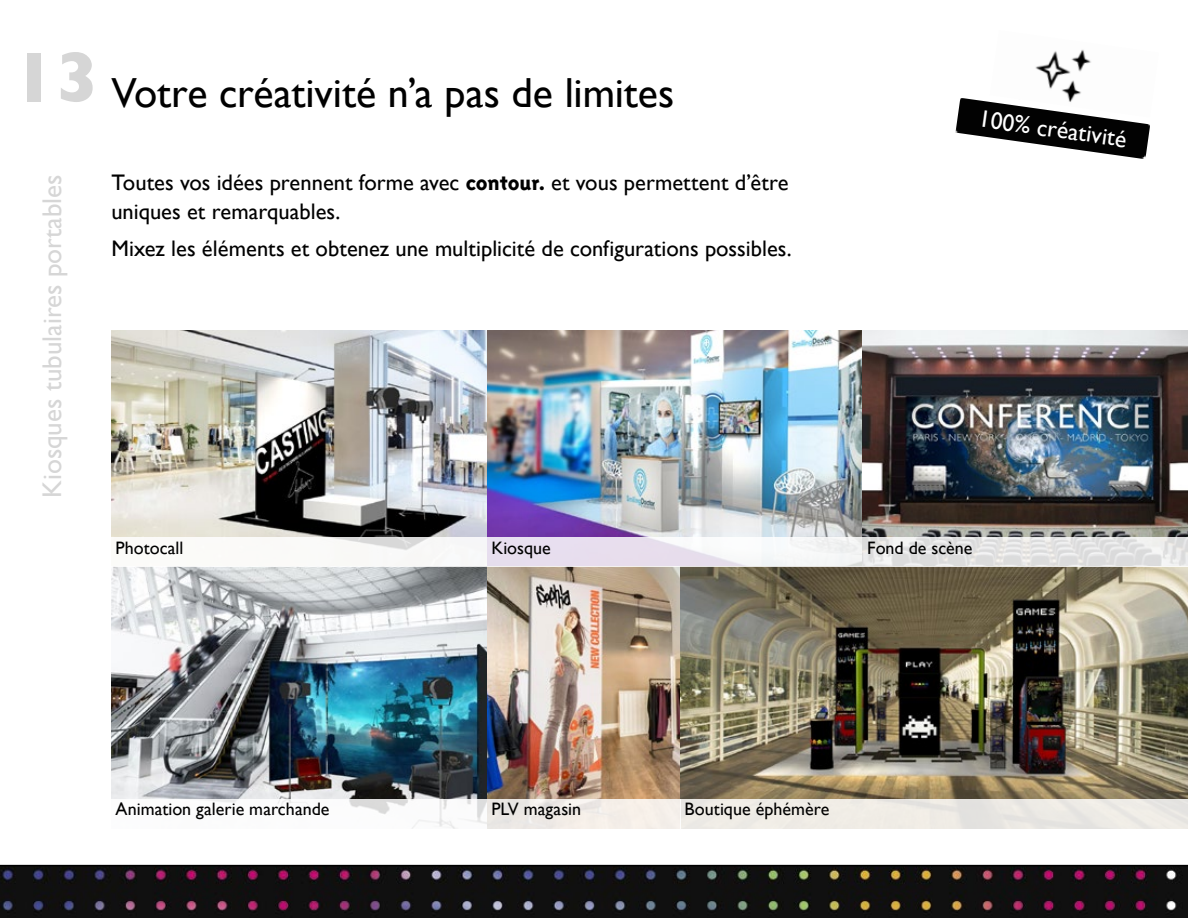
<style>
.page{position:relative;width:1188px;height:918px;background:#fff}
.page>*{position:absolute;margin:0;border:0;box-sizing:border-box;transform-origin:0 0}
.t1{font:700 72px "Gill Sans";color:#d6d6d6}
.t2{font:42px "Gill Sans";color:#000}
.t3{font:27px "Gill Sans";color:#d6d6d6}
.t4{font:24px "Gill Sans";color:#fff}
.t5{font:22.5px/28.5px "Gill Sans";color:#000}
.t6{font:18px "Gill Sans";color:#000}
.s1{font-family:"Triplex Sans";font-weight:800}
</style>
<div class="page">
<svg style="left:0;top:865px;width:1188px;height:53px;background:#1a1618"></svg>
<img style="left:955px;top:98px;width:195px;height:61px">
<img style="left:990px;top:49px;width:160px;height:69px">
<img style="left:111px;top:331px;width:1077px;height:468px">
<div style="left:111px;top:537px;width:376px;height:30px;background:#fafaf8"></div>
<svg style="left:487px;top:537px;width:376px;height:30px;fill:#e8dfef"></svg>
<svg style="left:863px;top:537px;width:325px;height:30px;background:#e3e3e3"></svg>
<div style="left:487px;top:799px;width:193px;height:30px;background:#f3ede8"></div>
<div style="left:680px;top:799px;width:508px;height:30px;background:#eeebe5"></div>
<h1 class="t1" style="left:13px;top:20px;width:87px">13</h1>
<p class="t3" style="left:36px;top:498px;width:325px;rotate:-90deg">Kiosques tubulaires portables</p>
<h2 class="t2" style="left:111px;top:68px;width:564px">Votre créativité n’a pas de limites</h2>
<p class="t5" style="left:111px;top:168px;width:679px">Toutes vos idées prennent forme avec <span class="s1">contour.</span> et vous permettent d’être uniques et remarquables.</p>
<p class="t5" style="left:111px;top:234px;width:682px">Mixez les éléments et obtenez une multiplicité de configurations possibles.</p>
<p class="t4" style="left:981px;top:104px;width:151px;rotate:8deg">100% créativité</p>
<p class="t6" style="left:116px;top:537px;width:69px">Photocall</p>
<p class="t6" style="left:491px;top:537px;width:61px">Kiosque</p>
<p class="t6" style="left:867px;top:537px;width:107px">Fond de scène</p>
<p class="t6" style="left:116px;top:799px;width:215px">Animation galerie marchande</p>
<p class="t6" style="left:491px;top:799px;width:91px">PLV magasin</p>
<p class="t6" style="left:685px;top:799px;width:146px">Boutique éphémère</p>
</div>
